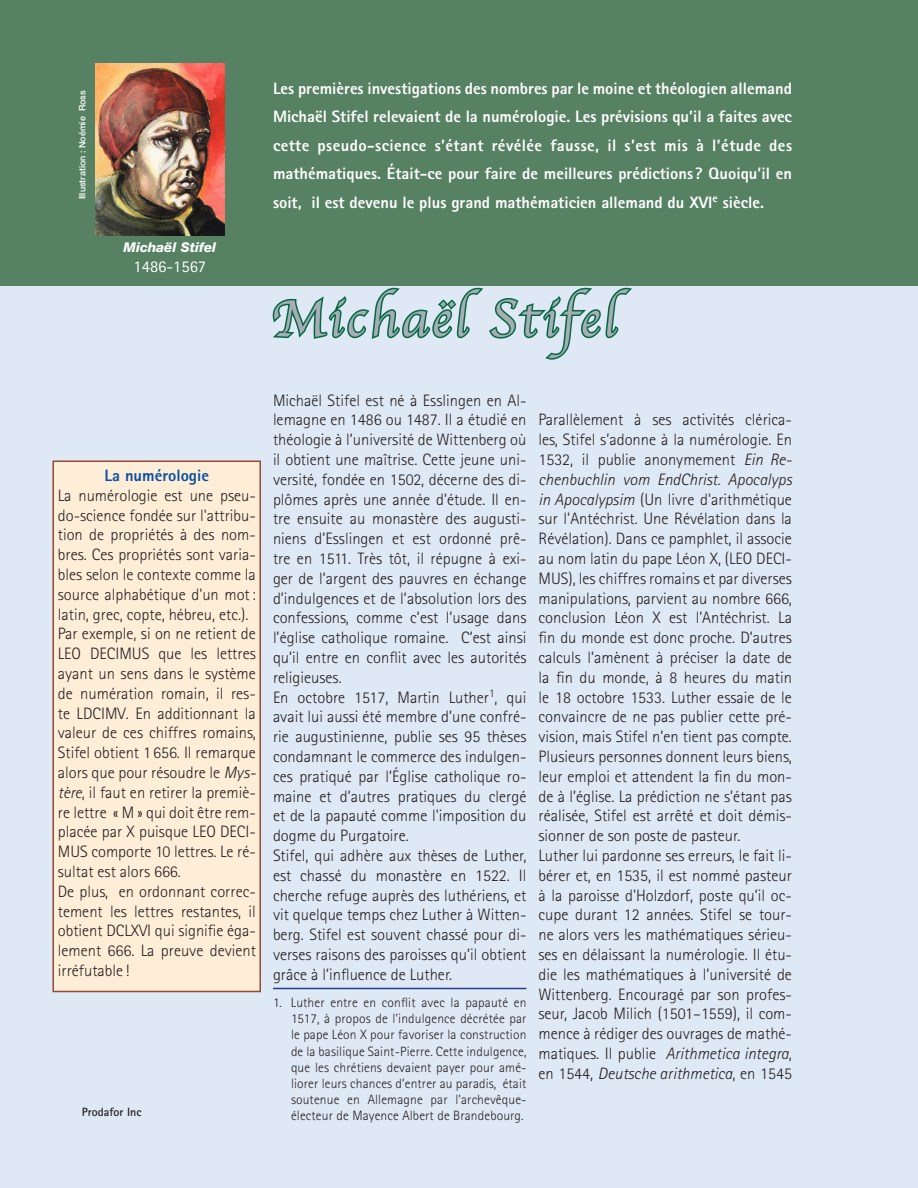
<style>
.page{position:relative;width:918px;height:1188px;background:#fff}
.page>*{position:absolute;margin:0;border:0;box-sizing:border-box;transform-origin:0 0}
.Titre{font:54px "Apple Chancery";letter-spacing:.05em;color:#a9abb5}
.t1{font:300 16.5px/19.8px "Rotis Sans Serif";color:#231f20;text-align:justify}
.Sous-titre_2{font:800 16.5px/28.5px "Rotis Sans Serif";color:#fff;text-align:justify}
.Sous-titre_2-2{font:800 16.5px "Rotis Sans Serif";color:#0a50a1}
.t2{font:16.5px "Rotis Sans Serif";color:#fff}
.Note_de_bas_de_page{font:300 13.5px/16.2px "Rotis Sans Serif";letter-spacing:.01em;color:#231f20;text-align:justify}
.Bas_de_photos{font:italic 800 13.5px "Helvetica Neue LT Std";color:#fff}
.t3{font:700 12px "Rotis Sans Serif";color:#231f20}
.Théorème{font:500 9px "Helvetica Neue LT Std";color:#fff}
.s1{font-style:italic}
</style>
<div class="page">
<div style="left:1px;top:1px;width:917px;height:1187px;background:#dfe8f5"></div>
<div style="left:52px;top:460px;width:209px;height:532px;background:#feeed8;border:2px solid #954a35"></div>
<div style="left:0;top:0;width:918px;height:286px;background:#568162"></div>
<svg style="left:272px;top:287px;width:360px;height:73px"></svg>
<hr style="left:273px;top:988px;width:253px;height:1px;background:#25408f">
<img style="left:95px;top:63px;width:130px;height:173px">
<p class="Théorème" style="left:77px;top:199px;width:110px;rotate:-90deg">Illustration : Noémie Ross</p>
<p class="Bas_de_photos" style="left:124px;top:239px;width:94px">Michaël Stifel</p>
<p class="t2" style="left:134px;top:257px;width:74px">1486-1567</p>
<p class="Sous-titre_2-2" style="left:105px;top:465px;width:106px">La numérologie</p>
<p class="t1" style="left:58px;top:485px;width:200px">La numérologie est une pseu&shy;do-science fondée sur l'attribu&shy;tion de propriétés à des nom&shy;bres. Ces propriétés sont varia&shy;bles selon le contexte comme la source alphabétique d'un mot: latin, grec, copte, hébreu, etc.).</p>
<p class="t1" style="left:58px;top:624px;width:200px">Par exemple, si on ne retient de LEO DECIMUS que les lettres ayant un sens dans le système de numération romain, il res&shy;te LDCIMV. En additionnant la valeur de ces chiffres romains, Stifel obtient 1 656. Il remarque alors que pour résoudre le <span class="s1">Mys&shy;tère</span>, il faut en retirer la premiè&shy;re lettre « M » qui doit être rem&shy;placée par X puisque LEO DECI-MUS comporte 10 lettres. Le ré&shy;sultat est alors 666.</p>
<p class="t1" style="left:58px;top:881px;width:200px">De plus, en ordonnant correc&shy;tement les lettres restantes, il obtient DCLXVI qui signifie éga&shy;lement 666. La preuve devient irréfutable !</p>
<p class="t3" style="left:82px;top:1104px;width:61px">Prodafor Inc</p>
<p class="Sous-titre_2" style="left:273px;top:74px;width:521px">Les premières investigations des nombres par le moine et théologien allemand Michaël Stifel relevaient de la numérologie. Les prévisions qu’il a faites avec cette pseudo-science s’étant révélée fausse, il s’est mis à l’étude des mathématiques. Était-ce pour faire de meilleures prédictions ? Quoiqu’il en soit, il est devenu le plus grand mathématicien allemand du XVI<sup>e</sup> siècle.</p>
<p class="Titre" style="left:271px;top:276px;width:348px">Michaël Stifel</p>
<p class="t1" style="left:273px;top:390px;width:255px">Michaël Stifel est né à Esslingen en Al&shy;lemagne en 1486 ou 1487. Il a étudié en théologie à l’université de Wittenberg où il obtient une maîtrise. Cette jeune uni&shy;versité, fondée en 1502, décerne des di&shy;plômes après une année d’étude. Il en&shy;tre ensuite au monastère des augusti&shy;niens d’Esslingen et est ordonné prê&shy;tre en 1511. Très tôt, il répugne à exi&shy;ger de l’argent des pauvres en échange d’indulgences et de l’absolution lors des confessions, comme c’est l’usage dans l’église catholique romaine. C’est ainsi qu’il entre en conflit avec les autorités religieuses.</p>
<p class="t1" style="left:273px;top:687px;width:255px">En octobre 1517, Martin Luther<sup>1</sup>, qui avait lui aussi été membre d’une confré&shy;rie augustinienne, publie ses 95 thèses condamnant le commerce des indulgen&shy;ces pratiqué par l’Église catholique ro&shy;maine et d’autres pratiques du clergé et de la papauté comme l'imposition du dogme du Purgatoire.</p>
<p class="t1" style="left:273px;top:846px;width:255px">Stifel, qui adhère aux thèses de Luther, est chassé du monastère en 1522. Il cherche refuge auprès des luthériens, et vit quelque temps chez Luther à Witten&shy;berg. Stifel est souvent chassé pour di&shy;verses raisons des paroisses qu’il obtient grâce à l’influence de Luther.</p>
<p class="Note_de_bas_de_page" style="left:291px;top:994px;width:237px;text-indent:-18px">1. Luther entre en conflit avec la papauté en 1517, à propos de l'indulgence décrétée par le pape Léon X pour favoriser la construction de la basilique Saint-Pierre. Cette indulgence, que les chrétiens devaient payer pour amé&shy;liorer leurs chances d’entrer au paradis, était soutenue en Allemagne par l'archevêque&shy;électeur de Mayence Albert de Brandebourg.</p>
<p class="t1" style="left:538px;top:410px;width:255px">Parallèlement à ses activités clérica&shy;les, Stifel s’adonne à la numérologie. En 1532, il publie anonymement <span class="s1">Ein Re&shy;chenbuchlin vom EndChrist. Apocalyps in Apocalypsim</span> (Un livre d'arithmétique sur l'Antéchrist. Une Révélation dans la Révélation). Dans ce pamphlet, il associe au nom latin du pape Léon X, (LEO DECI-MUS), les chiffres romains et par diverses manipulations, parvient au nombre 666, conclusion Léon X est l’Antéchrist. La fin du monde est donc proche. D’autres calculs l’amènent à préciser la date de la fin du monde, à 8 heures du matin le 18 octobre 1533. Luther essaie de le convaincre de ne pas publier cette pré&shy;vision, mais Stifel n’en tient pas compte.<br>Plusieurs personnes donnent leurs biens, leur emploi et attendent la fin du mon&shy;de à l’église. La prédiction ne s’étant pas réalisée, Stifel est arrêté et doit démis&shy;sionner de son poste de pasteur.</p>
<p class="t1" style="left:538px;top:846px;width:255px">Luther lui pardonne ses erreurs, le fait li&shy;bérer et, en 1535, il est nommé pasteur à la paroisse d'Holzdorf, poste qu’il oc&shy;cupe durant 12 années. Stifel se tour&shy;ne alors vers les mathématiques sérieu&shy;ses en délaissant la numérologie. Il étu&shy;die les mathématiques à l’université de Wittenberg. Encouragé par son profes&shy;seur, Jacob Milich (1501–1559), il com&shy;mence à rédiger des ouvrages de mathé&shy;matiques. Il publie <span class="s1">Arithmetica integra</span>, en 1544, <span class="s1">Deutsche arithmetica</span>, en 1545</p>
</div>
